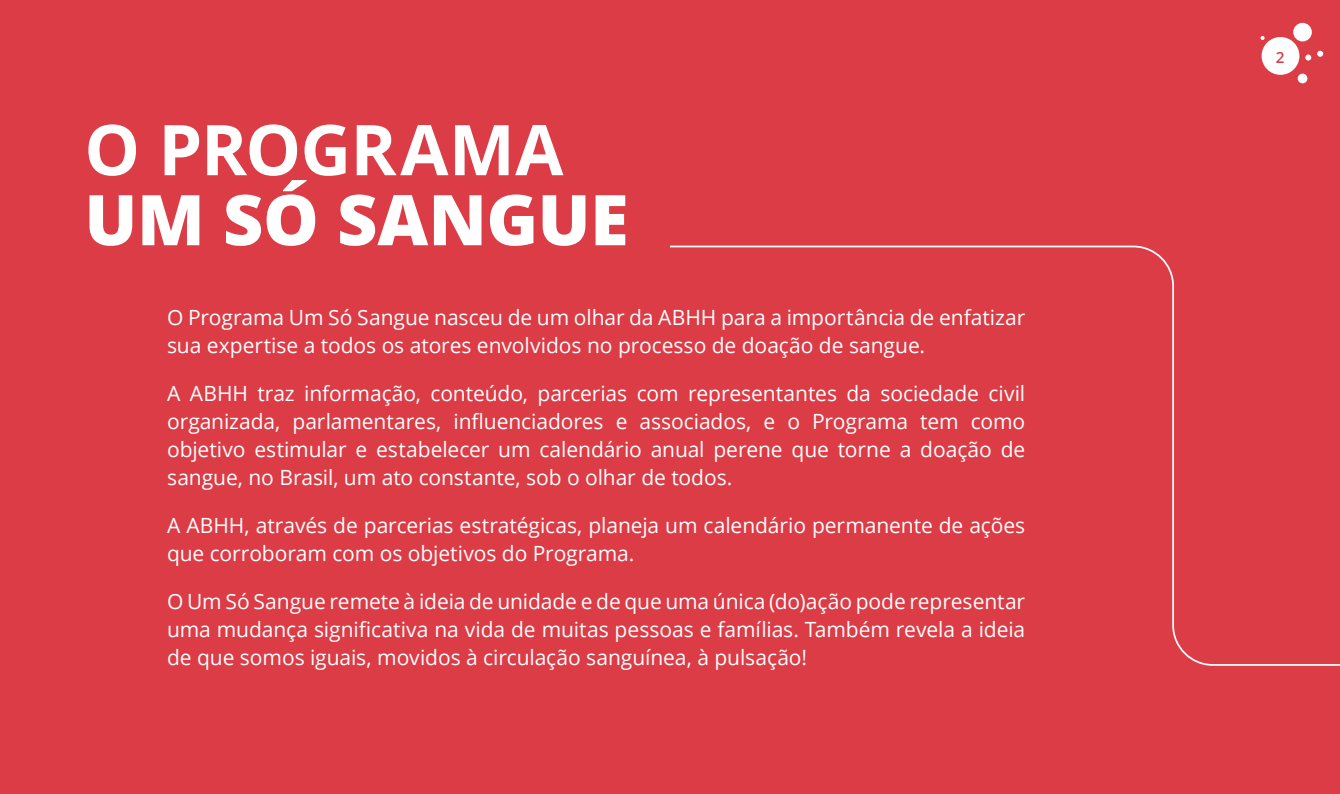
<style>
.page{position:relative;width:1340px;height:794px;background:#fff}
.page>*{position:absolute;margin:0;border:0;box-sizing:border-box;transform-origin:0 0}
.t1{font:800 70px "Open Sans";letter-spacing:-.005em;color:#fff}
.t2{font:700 70px "Open Sans";letter-spacing:-.01em;color:#fff}
.t3{font:21px/28px "Open Sans";letter-spacing:-.005em;color:#fff}
.t4{font:600 15.4px "Open Sans";color:#dc3c46}
</style>
<div class="page">
<div style="left:0;top:0;width:1339px;height:794px;background:#dc3c46"></div>
<div style="left:1261px;top:37px;width:38px;height:38px;background:#fff;border-radius:50%"></div>
<div style="left:1293px;top:23px;width:18px;height:18px;background:#fff;border-radius:50%"></div>
<div style="left:1297px;top:74px;width:10px;height:9px;background:#fff;border-radius:50%"></div>
<svg style="left:1317px;top:51px;width:6px;height:6px"></svg>
<svg style="left:1305px;top:55px;width:6px;height:6px"></svg>
<svg style="left:1260px;top:36px;width:4px;height:4px"></svg>
<svg style="left:670px;top:245px;width:669px;height:421px"></svg>
<h1 class="t2" style="left:84px;top:100px;width:480px">O PROGRAMA</h1>
<h1 class="t1" style="left:84px;top:166px;width:546px">UM SÓ SANGUE</h1>
<p class="t3" style="left:167px;top:303px;width:859px">O Programa Um Só Sangue nasceu de um olhar da ABHH para a importância de enfatizar sua expertise a todos os atores envolvidos no processo de doação de sangue.</p>
<p class="t3" style="left:167px;top:379px;width:859px;text-align:justify">A ABHH traz informação, conteúdo, parcerias com representantes da sociedade civil organizada, parlamentares, influenciadores e associados, e o Programa tem como objetivo estimular e estabelecer um calendário anual perene que torne a doação de sangue, no Brasil, um ato constante, sob o olhar de todos.</p>
<p class="t3" style="left:167px;top:510px;width:859px">A ABHH, através de parcerias estratégicas, planeja um calendário permanente de ações que corroboram com os objetivos do Programa.</p>
<p class="t3" style="left:167px;top:586px;width:859px;text-align:justify">O Um Só Sangue remete à ideia de unidade e de que uma única (do)ação pode representar uma mudança significativa na vida de muitas pessoas e famílias. Também revela a ideia de que somos iguais, movidos à circulação sanguínea, à pulsação!</p>
<p class="t4" style="left:1275px;top:46px;width:10px">2</p>
</div>
